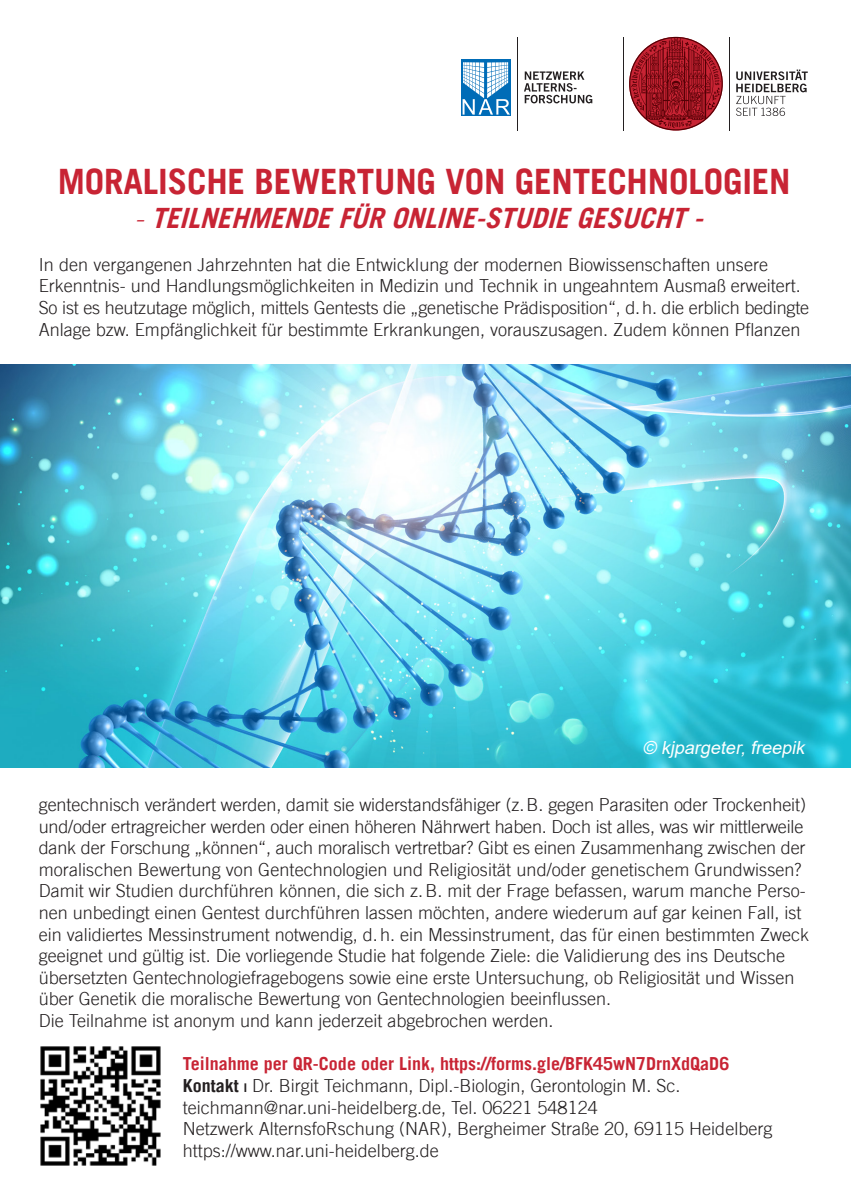
<style>
.page{position:relative;width:851px;height:1191px;background:#fff}
.page>*{position:absolute;margin:0;border:0;box-sizing:border-box;transform-origin:0 0}
.t1{font:700 35px "Trade Gothic LT";letter-spacing:-.005em;color:#c82434}
.t2{font:italic 700 28px "Trade Gothic LT";color:#c82434}
.t3{font:300 18px/21.6px "Trade Gothic LT";color:#231f20}
.t4{font:700 18px "Trade Gothic LT";color:#c82434}
.t5{font:italic 18px "Arial";color:#fff}
.s1{font-weight:300}
.s2{font-weight:700}
.s3{font-weight:700;font-size:12px}
</style>
<div class="page">
<svg style="left:736px;top:70px;width:71px;height:46px"></svg>
<hr style="left:729px;top:37px;width:1px;height:93px;background:#231f20">
<svg style="left:629px;top:37px;width:93px;height:93px"></svg>
<svg style="left:524px;top:71px;width:68px;height:32px"></svg>
<div style="left:461px;top:59px;width:49px;height:57px;background:#006cb7"></div>
<svg style="left:462px;top:62px;width:48px;height:53px"></svg>
<hr style="left:623px;top:37px;width:1px;height:93px;background:#231f20">
<hr style="left:517px;top:37px;width:1px;height:93px;background:#231f20">
<img style="left:0;top:365px;width:850px;height:402px">
<img style="left:40px;top:1046px;width:121px;height:120px">
<p class="t1" style="left:58px;top:160px;width:734px">MORALISCHE BEWERTUNG VON GENTECHNOLOGIEN</p>
<p class="t2" style="left:134px;top:200px;width:578px"><span class="s1">-</span>TEILNEHMENDEFÜRONLINE-STUDIEGESUCHT-</p>
<p class="t3" style="left:39px;top:253px;width:772px">In den vergangenen Jahrzehnten hat die Entwicklung der modernen Biowissenschaften unsere Erkenntnis- und Handlungsmöglichkeiten in Medizin und Technik in ungeahntem Ausmaß erweitert.<br>So ist es heutzutage möglich, mittels Gentests die „genetische Prädisposition“, d.h. die erblich bedingte Anlage bzw. Empfänglichkeit für bestimmte Erkrankungen, vorauszusagen. Zudem können Pflanzen</p>
<p class="t5" style="left:643px;top:735px;width:167px">© kjpargeter,freepik</p>
<p class="t3" style="left:39px;top:793px;width:771px">gentechnisch verändert werden, damit sie widerstandsfähiger (z.B. gegen Parasiten oder Trockenheit) und/oder ertragreicher werden oder einen höheren Nährwert haben. Doch ist alles, was wir mittlerweile dank der Forschung „können“, auch moralisch vertretbar? Gibt es einen Zusammenhang zwischen der moralischen Bewertung von Gentechnologien und Religiosität und/oder genetischem Grundwissen?<br>Damit wir Studien durchführen können, die sich z.B. mit der Frage befassen, warum manche Perso&shy;nen unbedingt einen Gentest durchführen lassen möchten, andere wiederum auf gar keinen Fall, ist ein validiertes Messinstrument notwendig, d.h. ein Messinstrument, das für einen bestimmten Zweck geeignet und gültig ist. Die vorliegende Studie hat folgende Ziele: die Validierung des ins Deutsche übersetzten Gentechnologiefragebogens sowie eine erste Untersuchung, ob Religiosität und Wissen über Genetik die moralische Bewertung von Gentechnologien beeinflussen.<br>Die Teilnahme ist anonym und kann jederzeit abgebrochen werden.</p>
<p class="t4" style="left:183px;top:1052px;width:548px">Teilnahme per QR-Code oder Link, https://forms.gle/BFK45wN7DrnXdQaD6</p>
<p class="t3" style="left:183px;top:1074px;width:591px"><span class="s2">Kontakt</span> <span class="s3">I</span> Dr. Birgit Teichmann, Dipl.-Biologin, Gerontologin M. Sc. teichmann@nar.uni-heidelberg.de, Tel. 06221 548124<br>Netzwerk AlternsfoRschung (NAR), Bergheimer Straße 20, 69115 Heidelberg</p>
<p class="t3" style="left:183px;top:1139px;width:257px">https://www.nar.uni-heidelberg.de</p>
</div>
